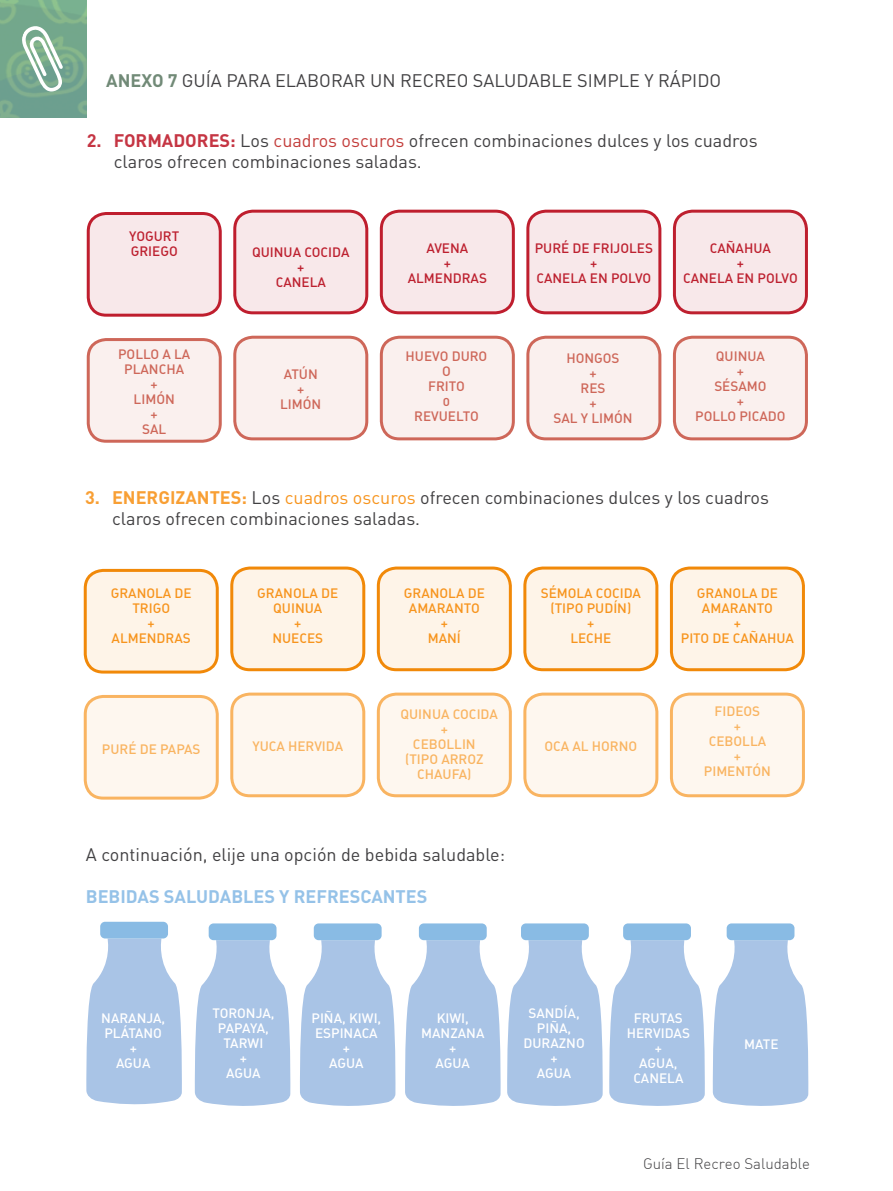
<style>
.page{position:relative;width:893px;height:1191px;background:#fff}
.page>*{position:absolute;margin:0;border:0;box-sizing:border-box;transform-origin:0 0}
.t1{font:18px/21px "DIN";color:#414042}
.t2{font:700 18px "DIN";color:#95c2e8}
.t3{font:300 15px "DIN Alternate";color:#414042}
.t4{font:13.5px/15px "DIN Medium Alternate";color:#fff;text-align:center}
.t5{font:13.5px/15px "DIN Medium Alternate";color:#f7941d;text-align:center}
.t6{font:13.5px/15px "DIN Medium Alternate";color:#ce6759;text-align:center}
.t7{font:13.5px/15px "DIN Medium Alternate";color:#bd202f;text-align:center}
.t8{font:13.5px/15px "DIN Medium Alternate";color:#f9b461;text-align:center}
.s1{font-weight:700;color:#718a77}
.s2{font-weight:700;color:#c53543}
.s3{color:#c33d3b}
.s4{font-weight:700;color:#f89f34}
.s5{color:#f7941d}
</style>
<div class="page">
<img style="left:0;top:0;width:87px;height:118px">
<svg style="left:20px;top:24px;width:46px;height:68px"></svg>
<div style="left:88px;top:213px;width:132px;height:102px;background:#f8e8ea;border-radius:18px"></div>
<div style="left:87px;top:212px;width:135px;height:105px;border:3px solid #bf1e2e;border-radius:18px"></div>
<div style="left:85px;top:570px;width:132px;height:102px;background:#fef4e8;border-radius:18px"></div>
<div style="left:84px;top:569px;width:135px;height:104px;border:3px solid #f18909;border-radius:18px"></div>
<div style="left:88px;top:339px;width:132px;height:102px;background:#faf0ee;border-radius:18px"></div>
<div style="left:87px;top:338px;width:135px;height:105px;border:3px solid #ce6759;border-radius:18px"></div>
<div style="left:85px;top:696px;width:132px;height:102px;background:#fef7ef;border-radius:18px"></div>
<div style="left:84px;top:695px;width:135px;height:104px;border:3px solid #f9b461;border-radius:18px"></div>
<div style="left:235px;top:211px;width:132px;height:102px;background:#f8e8ea;border-radius:18px"></div>
<div style="left:233px;top:210px;width:135px;height:104px;border:3px solid #bf1e2e;border-radius:18px"></div>
<div style="left:232px;top:568px;width:132px;height:101px;background:#fef4e8;border-radius:18px"></div>
<div style="left:230px;top:566px;width:135px;height:105px;border:3px solid #f18909;border-radius:18px"></div>
<div style="left:235px;top:337px;width:132px;height:102px;background:#faf0ee;border-radius:18px"></div>
<div style="left:233px;top:336px;width:135px;height:104px;border:3px solid #ce6759;border-radius:18px"></div>
<div style="left:232px;top:694px;width:132px;height:101px;background:#fef7ef;border-radius:18px"></div>
<div style="left:230px;top:692px;width:135px;height:105px;border:3px solid #f9b461;border-radius:18px"></div>
<div style="left:381px;top:211px;width:132px;height:102px;background:#f8e8ea;border-radius:18px"></div>
<div style="left:380px;top:210px;width:135px;height:104px;border:3px solid #bf1e2e;border-radius:18px"></div>
<div style="left:378px;top:568px;width:132px;height:101px;background:#fef4e8;border-radius:18px"></div>
<div style="left:377px;top:566px;width:135px;height:105px;border:3px solid #f18909;border-radius:18px"></div>
<div style="left:381px;top:337px;width:132px;height:102px;background:#faf0ee;border-radius:18px"></div>
<div style="left:380px;top:336px;width:135px;height:104px;border:3px solid #ce6759;border-radius:18px"></div>
<div style="left:378px;top:694px;width:132px;height:101px;background:#fef7ef;border-radius:18px"></div>
<div style="left:377px;top:692px;width:135px;height:105px;border:3px solid #f9b461;border-radius:18px"></div>
<div style="left:528px;top:211px;width:132px;height:102px;background:#f8e8ea;border-radius:18px"></div>
<div style="left:526px;top:210px;width:135px;height:104px;border:3px solid #bf1e2e;border-radius:18px"></div>
<div style="left:525px;top:568px;width:132px;height:101px;background:#fef4e8;border-radius:18px"></div>
<div style="left:523px;top:566px;width:135px;height:105px;border:3px solid #f18909;border-radius:18px"></div>
<div style="left:528px;top:337px;width:132px;height:102px;background:#faf0ee;border-radius:18px"></div>
<div style="left:526px;top:336px;width:135px;height:104px;border:3px solid #ce6759;border-radius:18px"></div>
<div style="left:525px;top:694px;width:132px;height:101px;background:#fef7ef;border-radius:18px"></div>
<div style="left:523px;top:692px;width:135px;height:105px;border:3px solid #f9b461;border-radius:18px"></div>
<div style="left:674px;top:211px;width:132px;height:102px;background:#f8e8ea;border-radius:18px"></div>
<div style="left:673px;top:210px;width:135px;height:104px;border:3px solid #be202f;border-radius:18px"></div>
<div style="left:671px;top:568px;width:132px;height:101px;background:#fef4e8;border-radius:18px"></div>
<div style="left:670px;top:566px;width:135px;height:105px;border:3px solid #f18909;border-radius:18px"></div>
<div style="left:674px;top:337px;width:132px;height:102px;background:#faf0ee;border-radius:18px"></div>
<div style="left:673px;top:336px;width:135px;height:104px;border:3px solid #ce6759;border-radius:18px"></div>
<div style="left:671px;top:694px;width:132px;height:101px;background:#fef7ef;border-radius:18px"></div>
<div style="left:670px;top:692px;width:135px;height:105px;border:3px solid #f9b461;border-radius:18px"></div>
<svg style="left:86px;top:938px;width:96px;height:167px;background:#b5cce9"></svg>
<div style="left:100px;top:921px;width:68px;height:17px;background:#89bbe4;border-radius:5px"></div>
<svg style="left:195px;top:940px;width:95px;height:166px;background:#b4cbe9"></svg>
<div style="left:209px;top:923px;width:67px;height:17px;background:#89bbe4;border-radius:5px"></div>
<svg style="left:300px;top:940px;width:96px;height:166px;background:#b4cce9"></svg>
<div style="left:314px;top:923px;width:68px;height:17px;background:#89bbe4;border-radius:5px"></div>
<svg style="left:405px;top:940px;width:96px;height:166px;background:#b4cce9"></svg>
<div style="left:419px;top:923px;width:68px;height:17px;background:#89bbe4;border-radius:5px"></div>
<svg style="left:507px;top:940px;width:96px;height:166px;background:#b4cce9"></svg>
<div style="left:521px;top:923px;width:68px;height:17px;background:#89bbe4;border-radius:5px"></div>
<svg style="left:609px;top:940px;width:96px;height:166px;background:#b5cce9"></svg>
<div style="left:623px;top:923px;width:68px;height:17px;background:#89bbe4;border-radius:5px"></div>
<svg style="left:713px;top:940px;width:95px;height:166px;background:#b4cbe9"></svg>
<div style="left:727px;top:923px;width:67px;height:17px;background:#89bbe4;border-radius:5px"></div>
<p class="t1" style="left:106px;top:70px;width:616px"><span class="s1">ANEXO 7</span> GUÍA PARA ELABORAR UN RECREO SALUDABLE SIMPLE Y RÁPIDO</p>
<p class="t1" style="left:114px;top:130px;width:645px;text-indent:-27px"><span class="s2">2. FORMADORES:</span> Los <span class="s3">cuadros oscuros</span> ofrecen combinaciones dulces y los cuadros claros ofrecen combinaciones saladas.</p>
<p class="t7" style="left:129px;top:228px;width:52px;text-align:left">YOGURT<br>GRIEGO</p>
<p class="t6" style="left:118px;top:346px;width:74px">POLLO A LA<br>PLANCHA<br>+<br>LIMÓN<br>+<br>SAL</p>
<p class="t7" style="left:252px;top:244px;width:99px">QUINUA COCIDA +<br>CANELA</p>
<p class="t6" style="left:280px;top:366px;width:43px">ATÚN +<br>LIMÓN</p>
<p class="t7" style="left:408px;top:240px;width:81px">AVENA<br>+<br>ALMENDRAS</p>
<p class="t6" style="left:406px;top:348px;width:83px">HUEVO DURO<br>O<br>FRITO<br>0<br>REVUELTO</p>
<p class="t7" style="left:535px;top:240px;width:120px">PURÉ DE FRIJOLES +<br>CANELA EN POLVO</p>
<p class="t6" style="left:553px;top:350px;width:81px">HONGOS<br>+<br>RES<br>+<br>SAL Y LIMÓN</p>
<p class="t7" style="left:683px;top:240px;width:116px">CAÑAHUA<br>+<br>CANELA EN POLVO</p>
<p class="t6" style="left:695px;top:348px;width:92px">QUINUA<br>+<br>SÉSAMO<br>+<br>POLLO PICADO</p>
<p class="t1" style="left:112px;top:487px;width:658px;text-indent:-27px"><span class="s4">3. ENERGIZANTES:</span> Los <span class="s5">cuadros oscuros</span> ofrecen combinaciones dulces y los cuadros claros ofrecen combinaciones saladas.</p>
<p class="t5" style="left:111px;top:585px;width:82px">GRANOLA DE<br>TRIGO<br>+<br>ALMENDRAS</p>
<p class="t8" style="left:102px;top:741px;width:100px">PURÉ DE PAPAS</p>
<p class="t5" style="left:257px;top:585px;width:82px">GRANOLA DE<br>QUINUA<br>+<br>NUECES</p>
<p class="t8" style="left:252px;top:738px;width:92px">YUCA HERVIDA</p>
<p class="t5" style="left:404px;top:585px;width:82px">GRANOLA DE<br>AMARANTO +<br>MANÍ</p>
<p class="t8" style="left:400px;top:706px;width:99px">QUINUA COCIDA</p>
<p class="t8" style="left:441px;top:721px;width:9px">+</p>
<p class="t8" style="left:413px;top:736px;width:64px">CEBOLLIN</p>
<p class="t8" style="left:405px;top:751px;width:80px">(TIPO ARROZ</p>
<p class="t8" style="left:417px;top:766px;width:56px">CHAUFA)</p>
<p class="t1" style="left:86px;top:844px;width:421px">A continuación, elije una opción de bebida saludable:</p>
<p class="t2" style="left:86px;top:885px;width:343px">BEBIDAS SALUDABLES Y REFRESCANTES</p>
<p class="t5" style="left:541px;top:585px;width:102px">SÉMOLA COCIDA (TIPO PUDÍN)<br>+<br>LECHE</p>
<p class="t8" style="left:544px;top:738px;width:94px">OCA AL HORNO</p>
<p class="t5" style="left:681px;top:585px;width:115px">GRANOLA DE<br>AMARANTO<br>+<br>PITO DE CAÑAHUA</p>
<p class="t8" style="left:704px;top:703px;width:69px">FIDEOS<br>+<br>CEBOLLA +<br>PIMENTÓN</p>
<p class="t4" style="left:101px;top:1010px;width:66px">NARANJA,<br>PLÁTANO +<br>AGUA</p>
<p class="t4" style="left:212px;top:1005px;width:64px">TORONJA,<br>PAPAYA,<br>TARWI<br>+<br>AGUA</p>
<p class="t4" style="left:311px;top:1010px;width:71px">PIÑA, KIWI,<br>ESPINACA +<br>AGUA</p>
<p class="t4" style="left:421px;top:1010px;width:65px">KIWI,<br>MANZANA +<br>AGUA</p>
<p class="t4" style="left:523px;top:1005px;width:63px">SANDÍA,<br>PIÑA,<br>DURAZNO +<br>AGUA</p>
<p class="t4" style="left:627px;top:1010px;width:65px">FRUTAS<br>HERVIDAS +<br>AGUA,<br>CANELA</p>
<p class="t4" style="left:744px;top:1036px;width:36px">MATE</p>
<p class="t3" style="left:643px;top:1154px;width:168px">Guía El Recreo Saludable</p>
</div>
